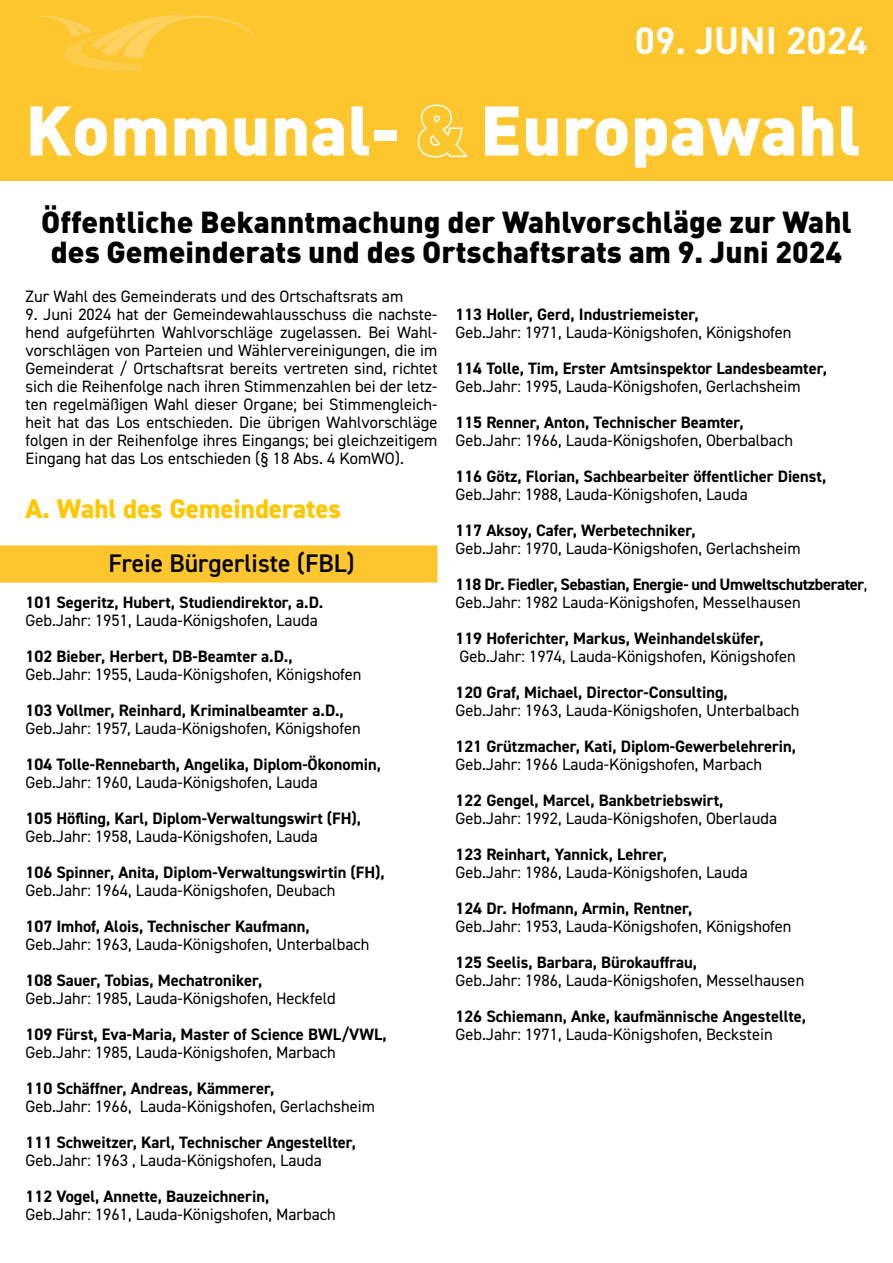
<style>
.page{position:relative;width:893px;height:1263px;background:#fff}
.page>*{position:absolute;margin:0;border:0;box-sizing:border-box;transform-origin:0 0}
.t1{font:900 75px "DIN Pro";color:#fff}
.t2{font:900 69px "DIN Pro";color:#fff}
.t3{font:700 37.5px "DIN Pro";color:#fff}
.t4{font:900 30px/30px "DIN Pro";color:#000;text-align:center}
.t5{font:800 27px "DIN2014";color:#fec800}
.t6{font:600 25.5px "DIN2014";color:#000}
.t7{font:16.5px/18px "DIN2014";color:#000;text-align:justify}
.t8{font:700 16.5px "DIN2014";color:#000}
.t9{font:700 16.5px/36px "DIN2014";letter-spacing:-.02em;color:#000}
.s1{font-weight:400}
</style>
<div class="page">
<div style="left:0;top:545px;width:437px;height:38px;background:#fdc62c"></div>
<div style="left:0;top:0;width:893px;height:180px;background:#fdc62c"></div>
<svg style="left:36px;top:15px;width:219px;height:56px"></svg>
<h3 class="t3" style="left:635px;top:15px;width:234px">09. JUNI 2024</h3>
<h3 class="t3" style="left:451px;top:15px;width:418px">AKTUELLE MELDUNGEN</h3>
<h1 class="t1" style="left:26px;top:77px;width:715px">Politik &amp; Verwaltung</h1>
<h2 class="t2" style="left:26px;top:84px;width:837px">Kommunal- &amp; Europawahl</h2>
<h3 class="t4" style="left:41px;top:206px;width:812px">Öffentliche Bekanntmachung der Wahlvorschläge zur Wahl des Gemeinderats und des Ortschaftsrats am 9. Juni 2024</h3>
<p class="t7" style="left:26px;top:287px;width:379px">Zur Wahl des Gemeinderats und des Ortschaftsrats am</p>
<p class="t7" style="left:26px;top:305px;width:413px">9. Juni 2024 hat der Gemeindewahlausschuss die nachste&shy;hend aufgeführten Wahlvorschläge zugelassen. Bei Wahl&shy;vorschlägen von Parteien und Wählervereinigungen, die im Gemeinderat / Ortschaftsrat bereits vertreten sind, richtet sich die Reihenfolge nach ihren Stimmenzahlen bei der letz&shy;ten regelmäßigen Wahl dieser Organe; bei Stimmengleich&shy;heit hat das Los entschieden. Die übrigen Wahlvorschläge folgen in der Reihenfolge ihres Eingangs; bei gleichzeitigem Eingang hat das Los entschieden (§ 18 Abs. 4 KomWO).</p>
<h3 class="t5" style="left:26px;top:491px;width:317px">A. Wahl des Gemeinderates</h3>
<h3 class="t6" style="left:108px;top:546px;width:248px">Freie Bürgerliste (FBL)</h3>
<p class="t8" style="left:26px;top:591px;width:299px">101 Segeritz, Hubert, Studiendirektor, a.D.</p>
<p class="t7" style="left:26px;top:611px;width:294px">Geb.Jahr: 1951, Lauda-Königshofen, Lauda</p>
<p class="t8" style="left:26px;top:645px;width:269px">102 Bieber, Herbert, DB-Beamter a.D.,</p>
<p class="t7" style="left:26px;top:665px;width:338px">Geb.Jahr: 1955, Lauda-Königshofen, Königshofen</p>
<p class="t8" style="left:26px;top:699px;width:320px">103 Vollmer, Reinhard, Kriminalbeamter a.D.,</p>
<p class="t7" style="left:26px;top:719px;width:337px">Geb.Jahr: 1957, Lauda-Königshofen, Königshofen</p>
<p class="t8" style="left:26px;top:753px;width:357px">104 Tolle-Rennebarth, Angelika, Diplom-Ökonomin,</p>
<p class="t7" style="left:26px;top:773px;width:294px">Geb.Jahr: 1960, Lauda-Königshofen, Lauda</p>
<p class="t8" style="left:26px;top:807px;width:337px">105 Höfling, Karl, Diplom-Verwaltungswirt (FH),</p>
<p class="t7" style="left:26px;top:827px;width:294px">Geb.Jahr: 1958, Lauda-Königshofen, Lauda</p>
<p class="t8" style="left:26px;top:861px;width:361px">106 Spinner, Anita, Diplom-Verwaltungswirtin (FH),</p>
<p class="t7" style="left:26px;top:881px;width:311px">Geb.Jahr: 1964, Lauda-Königshofen, Deubach</p>
<p class="t8" style="left:26px;top:915px;width:286px">107 Imhof, Alois, Technischer Kaufmann,</p>
<p class="t7" style="left:26px;top:935px;width:345px">Geb.Jahr: 1963, Lauda-Königshofen, Unterbalbach</p>
<p class="t8" style="left:26px;top:969px;width:238px">108 Sauer, Tobias, Mechatroniker,</p>
<p class="t7" style="left:26px;top:989px;width:312px">Geb.Jahr: 1985, Lauda-Königshofen, Heckfeld</p>
<p class="t8" style="left:26px;top:1023px;width:363px">109 Fürst, Eva-Maria, Master of Science BWL/VWL,</p>
<p class="t7" style="left:26px;top:1043px;width:312px">Geb.Jahr: 1985, Lauda-Königshofen, Marbach</p>
<p class="t8" style="left:26px;top:1077px;width:250px">110 Schäffner, Andreas, Kämmerer,</p>
<p class="t7" style="left:26px;top:1097px;width:351px">Geb.Jahr: 1966, Lauda-Königshofen, Gerlachsheim</p>
<p class="t8" style="left:26px;top:1131px;width:332px">111 Schweitzer, Karl, Technischer Angestellter,</p>
<p class="t7" style="left:26px;top:1151px;width:298px">Geb.Jahr: 1963 , Lauda-Königshofen, Lauda</p>
<p class="t8" style="left:26px;top:1185px;width:245px">112 Vogel, Annette, Bauzeichnerin,</p>
<p class="t7" style="left:26px;top:1205px;width:312px">Geb.Jahr: 1961, Lauda-Königshofen, Marbach</p>
<p class="t8" style="left:455px;top:303px;width:245px">113 Holler, Gerd, Industriemeister,</p>
<p class="t7" style="left:455px;top:323px;width:338px">Geb.Jahr: 1971, Lauda-Königshofen, Königshofen</p>
<p class="t8" style="left:455px;top:357px;width:373px">114 Tolle, Tim, Erster Amtsinspektor Landesbeamter,</p>
<p class="t7" style="left:455px;top:377px;width:347px">Geb.Jahr: 1995, Lauda-Königshofen, Gerlachsheim</p>
<p class="t8" style="left:455px;top:411px;width:290px">115 Renner, Anton, Technischer Beamter,</p>
<p class="t7" style="left:455px;top:431px;width:339px">Geb.Jahr: 1966, Lauda-Königshofen, Oberbalbach</p>
<p class="t8" style="left:455px;top:465px;width:372px">116 Götz, Florian, Sachbearbeiter öffentlicher Dienst,</p>
<p class="t7" style="left:455px;top:485px;width:294px">Geb.Jahr: 1988, Lauda-Königshofen, Lauda</p>
<p class="t8" style="left:455px;top:519px;width:242px">117 Aksoy, Cafer, Werbetechniker,</p>
<p class="t9" style="left:455px;top:530px;width:413px"><span class="s1">Geb.Jahr: 1970, Lauda-Königshofen, Gerlachsheim<br></span>118 Dr. Fiedler, Sebastian, Energie- und Umweltschutzberater<span class="s1">,</span></p>
<p class="t7" style="left:455px;top:593px;width:347px">Geb.Jahr: 1982 Lauda-Königshofen, Messelhausen</p>
<p class="t8" style="left:455px;top:627px;width:310px">119 Hoferichter, Markus, Weinhandelsküfer,</p>
<p class="t7" style="left:460px;top:647px;width:338px">Geb.Jahr: 1974, Lauda-Königshofen, Königshofen</p>
<p class="t8" style="left:455px;top:681px;width:274px">120 Graf, Michael, Director-Consulting,</p>
<p class="t7" style="left:455px;top:701px;width:345px">Geb.Jahr: 1963, Lauda-Königshofen, Unterbalbach</p>
<p class="t8" style="left:455px;top:735px;width:342px">121 Grützmacher, Kati, Diplom-Gewerbelehrerin,</p>
<p class="t7" style="left:455px;top:755px;width:308px">Geb.Jahr: 1966 Lauda-Königshofen, Marbach</p>
<p class="t8" style="left:455px;top:789px;width:269px">122 Gengel, Marcel, Bankbetriebswirt,</p>
<p class="t7" style="left:455px;top:809px;width:323px">Geb.Jahr: 1992, Lauda-Königshofen, Oberlauda</p>
<p class="t8" style="left:455px;top:843px;width:213px">123 Reinhart, Yannick, Lehrer,</p>
<p class="t7" style="left:455px;top:863px;width:294px">Geb.Jahr: 1986, Lauda-Königshofen, Lauda</p>
<p class="t8" style="left:455px;top:897px;width:238px">124 Dr. Hofmann, Armin, Rentner,</p>
<p class="t7" style="left:455px;top:917px;width:338px">Geb.Jahr: 1953, Lauda-Königshofen, Königshofen</p>
<p class="t8" style="left:455px;top:951px;width:243px">125 Seelis, Barbara, Bürokauffrau,</p>
<p class="t7" style="left:455px;top:971px;width:350px">Geb.Jahr: 1986, Lauda-Königshofen, Messelhausen</p>
<p class="t8" style="left:455px;top:1005px;width:352px">126 Schiemann, Anke, kaufmännische Angestellte,</p>
<p class="t7" style="left:455px;top:1025px;width:319px">Geb.Jahr: 1971, Lauda-Königshofen, Beckstein</p>
</div>
